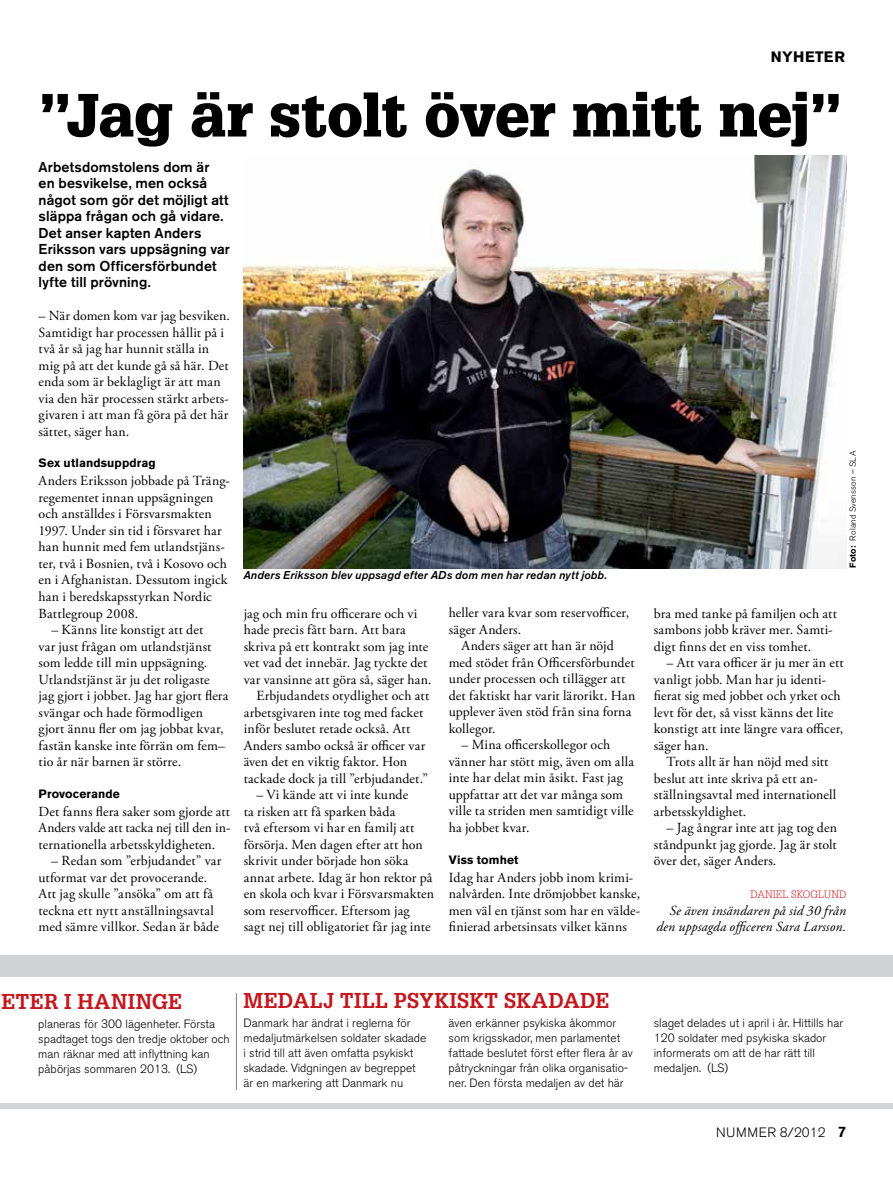
<style>
.page{position:relative;width:893px;height:1191px;background:#fff}
.page>*{position:absolute;margin:0;border:0;box-sizing:border-box;transform-origin:0 0}
.t1{font:900 59.4px "Glypha";letter-spacing:-.01em;color:#000}
.t2{font:700 21px "Glypha";letter-spacing:.025em;color:#c4161c}
.t3{font:700 15px "Akzidenz Grotesk BE";letter-spacing:.02em;color:#000}
.t4{font:500 14.25px/16.5px "Akzidenz Grotesk BE";letter-spacing:.01em;color:#000}
.t5{font:13.8px/16.5px "Adobe Garamond Pro";letter-spacing:.01em;color:#000}
.t6{font:italic 13.8px/16.5px "Adobe Garamond Pro";letter-spacing:.01em;color:#000;text-align:right}
.t7{font:300 13.5px "Akzidenz Grotesk BE";letter-spacing:.02em;color:#000}
.t8{font:300 12px/15px "Akzidenz Grotesk BE";color:#000}
.t9{font:700 12px "Akzidenz Grotesk BE";letter-spacing:.015em;color:#000}
.t10{font:italic 500 11.25px "Akzidenz Grotesk BE";letter-spacing:.015em;color:#000}
.t11{font:300 10.5px "Glypha";letter-spacing:.01em;color:#c4161c}
.t12{font:300 8.7px "Akzidenz Grotesk BE";letter-spacing:.025em;color:#000}
.s1{font-weight:700}
.s2{font-weight:500;font-size:15px}
</style>
<div class="page">
<div style="left:0;top:955px;width:893px;height:21px;background:#d1d3d4"></div>
<div style="left:0;top:1103px;width:893px;height:6px;background:#d1d3d4"></div>
<hr style="left:236px;top:993px;width:1px;height:97px;background:#808285">
<img style="left:243px;top:155px;width:603px;height:413px">
<p class="t3" style="left:771px;top:48px;width:71px">Nyheter</p>
<h1 class="t1" style="left:39px;top:79px;width:805px">”Jag är stolt över mitt nej”</h1>
<p class="t4" style="left:39px;top:158px;width:193px">Arbetsdomstolens dom är<br>en besvikelse, men också något som gör det möjligt att släppa frågan och gå vidare.<br>Det anser kapten Anders<br>Eriksson vars uppsägning var den som Officersförbundet lyfte till prövning.</p>
<p class="t5" style="left:39px;top:308px;width:193px">– När domen kom var jag besviken.<br>Samtidigt har processen hållit på i två år så jag har hunnit ställa in mig på att det kunde gå så här. Det enda som är beklagligt är att man via den här processen stärkt arbets&shy;givaren i att man få göra på det här sättet, säger han.</p>
<p class="t9" style="left:39px;top:456px;width:119px">Sex utlandsuppdrag</p>
<p class="t5" style="left:39px;top:473px;width:193px">Anders Eriksson jobbade på Träng&shy;regementet innan uppsägningen och anställdes i Försvarsmakten<br>1997. Under sin tid i försvaret har han hunnit med fem utlandstjäns&shy;ter, två i Bosnien, två i Kosovo och en i Afghanistan. Dessutom ingick han i beredskapsstyrkan Nordic<br>Battlegroup 2008.</p>
<p class="t5" style="left:39px;top:622px;width:191px;text-indent:13px">– Känns lite konstigt att det<br>var just frågan om utlandstjänst som ledde till min uppsägning.<br>Utlandstjänst är ju det roligaste jag gjort i jobbet. Jag har gjort flera svängar och hade förmodligen gjort ännu fler om jag jobbat kvar, fastän kanske inte förrän om fem– tio år när barnen är större.</p>
<p class="t9" style="left:39px;top:786px;width:83px">Provocerande</p>
<p class="t5" style="left:39px;top:803px;width:193px;text-align:justify">Det fanns flera saker som gjorde att Anders valde att tacka nej till den in&shy;ternationella arbetsskyldigheten.</p>
<p class="t5" style="left:39px;top:853px;width:184px;text-indent:13px">– Redan som ”erbjudandet” var utformat var det provocerande.<br>Att jag skulle ”ansöka” om att få teckna ett nytt anställningsavtal med sämre villkor. Sedan är både</p>
<p class="t10" style="left:243px;top:569px;width:365px">Anders Eriksson blev uppsagd efter ADs dom men har redan nytt jobb.</p>
<p class="t5" style="left:244px;top:605px;width:175px">jag och min fru officerare och vi</p>
<p class="t5" style="left:244px;top:622px;width:164px">hade precis fått barn. Att bara</p>
<p class="t5" style="left:244px;top:638px;width:186px">skriva på ett kontrakt som jag inte</p>
<p class="t5" style="left:244px;top:655px;width:185px">vet vad det innebär. Jag tyckte det</p>
<p class="t5" style="left:244px;top:671px;width:189px">var vansinne att göra så, säger han.</p>
<p class="t5" style="left:256px;top:688px;width:174px">Erbjudandets otydlighet och att</p>
<p class="t5" style="left:244px;top:704px;width:181px">arbetsgivaren inte tog med facket</p>
<p class="t5" style="left:244px;top:721px;width:168px">inför beslutet retade också. Att</p>
<p class="t5" style="left:244px;top:737px;width:183px">Anders sambo också är officer var</p>
<p class="t5" style="left:244px;top:754px;width:165px">även det en viktig faktor. Hon</p>
<p class="t5" style="left:244px;top:770px;width:186px">tackade dock ja till ”erbjudandet.”</p>
<p class="t5" style="left:244px;top:787px;width:192px;text-indent:13px">– Vi kände att vi inte kunde<br>ta risken att få sparken båda<br>två eftersom vi har en familj att försörja. Men dagen efter att hon skrivit under började hon söka annat arbete. Idag är hon rektor på en skola och kvar i Försvarsmakten som reservofficer. Eftersom jag sagt nej till obligatoriet får jag inte</p>
<p class="t5" style="left:449px;top:605px;width:182px">heller vara kvar som reservofficer, säger Anders.</p>
<p class="t5" style="left:449px;top:638px;width:188px;text-indent:13px">Anders säger att han är nöjd med stödet från Officersförbundet under processen och tillägger att det faktiskt har varit lärorikt. Han upplever även stöd från sina forna kollegor.</p>
<p class="t5" style="left:449px;top:737px;width:187px;text-indent:13px">– Mina officerskollegor och vänner har stött mig, även om alla inte har delat min åsikt. Fast jag uppfattar att det var många som ville ta striden men samtidigt ville ha jobbet kvar.</p>
<p class="t9" style="left:449px;top:852px;width:71px">Viss tomhet</p>
<p class="t5" style="left:449px;top:869px;width:193px">Idag har Anders jobb inom krimi&shy;nalvården. Inte drömjobbet kanske, men väl en tjänst som har en välde&shy;finierad arbetsinsats vilket känns</p>
<p class="t12" style="left:848px;top:568px;width:119px;rotate:-90deg"><span class="s1">Foto:</span> Roland Svensson – SLA</p>
<p class="t5" style="left:654px;top:605px;width:185px">bra med tanke på familjen och att sambons jobb kräver mer. Samti&shy;digt finns det en viss tomhet.</p>
<p class="t5" style="left:654px;top:655px;width:192px;text-indent:13px">– Att vara officer är ju mer än ett vanligt jobb. Man har ju identi&shy;fierat sig med jobbet och yrket och levt för det, så visst känns det lite konstigt att inte längre vara officer, säger han.</p>
<p class="t5" style="left:654px;top:754px;width:184px;text-indent:13px">Trots allt är han nöjd med sitt beslut att inte skriva på ett an&shy;ställningsavtal med internationell arbetsskyldighet.</p>
<p class="t5" style="left:654px;top:820px;width:185px;text-align:justify;text-indent:13px">– Jag ångrar inte att jag tog den ståndpunkt jag gjorde. Jag är stolt över det, säger Anders.</p>
<p class="t11" style="left:750px;top:888px;width:96px">DANIEL SKOGLUND</p>
<p class="t6" style="left:656px;top:902px;width:191px">Se även insändaren på sid 30 från den uppsagda officeren Sara Larsson.</p>
<h2 class="t2" style="left:-17px;top:988px;width:198px">ETER I HANINGE</h2>
<p class="t8" style="left:38px;top:1016px;width:193px">planeras för 300 lägenheter. Första spadtaget togs den tredje oktober och man räknar med att inflyttning kan påbörjas sommaren 2013. (LS)</p>
<h2 class="t2" style="left:243px;top:987px;width:352px">MEDALJ TILL PSYKISKT SKADADE</h2>
<p class="t8" style="left:243px;top:1015px;width:185px">Danmark har ändrat i reglerna för medaljutmärkelsen soldater skadade i strid till att även omfatta psykiskt skadade. Vidgningen av begreppet är en markering att Danmark nu</p>
<p class="t8" style="left:449px;top:1015px;width:186px">även erkänner psykiska åkommor som krigsskador, men parlamentet fattade beslutet först efter flera år av påtryckningar från olika organisatio&shy;ner. Den första medaljen av det här</p>
<p class="t8" style="left:654px;top:1015px;width:191px">slaget delades ut i april i år. Hittills har<br>120 soldater med psykiska skador informerats om att de har rätt till medaljen. (LS)</p>
<p class="t7" style="left:716px;top:1124px;width:132px">NUMMER 8/2012 <span class="s2">7</span></p>
</div>
